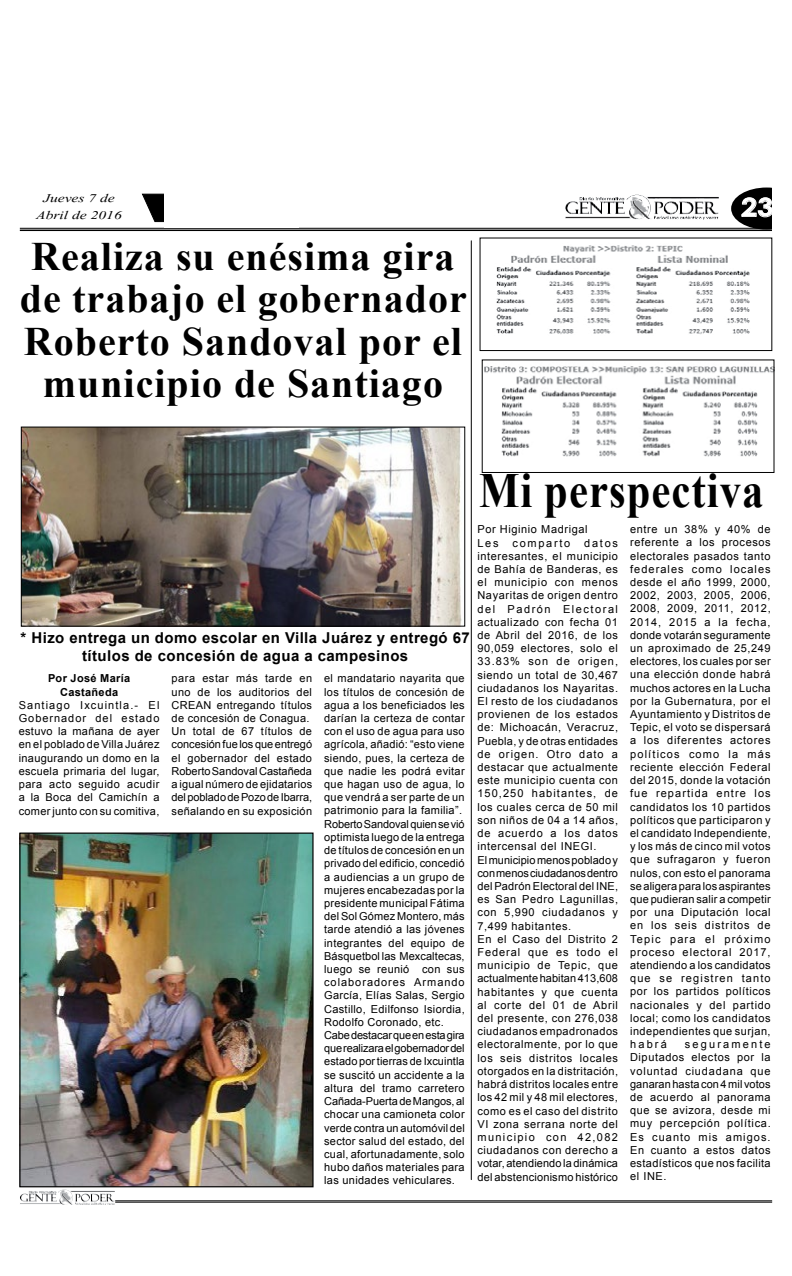
<style>
.page{position:relative;width:792px;height:1276px;background:#fff}
.page>*{position:absolute;margin:0;border:0;box-sizing:border-box;transform-origin:0 0}
.t1{font:700 49.1px "Times New Roman";letter-spacing:.025em;color:#000;scale:.87 1}
.t2{font:700 40.4px/42.6px "Times New Roman";letter-spacing:.025em;color:#000;text-align:center}
.t3{font:700 25.2px "Century Gothic";color:#fff;scale:1.14 1}
.t4{font:700 15px/18px "Arial";letter-spacing:.03em;color:#000;text-align:center}
.t5{font:14.6px/17.6px "Vijaya";color:#000;text-align:center;scale:1.32 1}
.t6{font:11px/13.2px "Arial";letter-spacing:.03em;color:#000;text-align:justify}
.t7{font:11px/13.2px "Arial";letter-spacing:.055em;color:#000}
.t8{font:700 11px/13.2px "Arial";letter-spacing:.03em;color:#000;text-align:center}
.t9{font:11px "Arial";letter-spacing:.155em;color:#000}
</style>
<div class="page">
<svg style="left:731px;top:187px;width:41px;height:41px"></svg>
<svg style="left:32px;top:227px;width:93px;height:5px"></svg>
<hr style="left:20px;top:228px;width:752px;height:1px;background:#000">
<hr style="left:20px;top:229px;width:752px;height:2px;background:#000">
<img style="left:626px;top:195px;width:24px;height:20px">
<svg style="left:141px;top:193px;width:23px;height:30px"></svg>
<hr style="left:115px;top:1200px;width:657px;height:1px;background:#000">
<hr style="left:115px;top:1201px;width:657px;height:1px;background:#000">
<img style="left:58px;top:1189px;width:14px;height:13px">
<img style="left:496px;top:245px;width:254px;height:89px">
<div style="left:480px;top:238px;width:292px;height:113px;border:1px solid #000"></div>
<img style="left:23px;top:428px;width:439px;height:196px">
<div style="left:21px;top:426px;width:444px;height:200px;border:1px solid #000"></div>
<hr style="left:471px;top:241px;width:1px;height:938px;background:#000">
<img style="left:21px;top:834px;width:291px;height:351px">
<div style="left:19px;top:832px;width:295px;height:355px;border:1px solid #000"></div>
<img style="left:484px;top:366px;width:288px;height:91px">
<div style="left:482px;top:360px;width:292px;height:113px;border:1px solid #000"></div>
<h3 class="t5" style="left:36px;top:187px;width:66px">Jueves 7 de<br>Abril de 2016</h3>
<h2 class="t2" style="left:20px;top:233px;width:449px">Realiza su enésima gira de trabajo el gobernador<br>Roberto Sandoval por el municipio de Santiago</h2>
<h3 class="t3" style="left:741px;top:188px;width:30px">23</h3>
<h3 class="t4" style="left:21px;top:628px;width:451px">* Hizo entrega un domo escolar en Villa Juárez y entregó 67 títulos de concesión de agua a campesinos</h3>
<p class="t8" style="left:48px;top:672px;width:84px">Por José María<br>Castañeda</p>
<p class="t6" style="left:19px;top:698px;width:142px">Santiago Ixcuintla.- El Gobernador del estado estuvo la mañana de ayer en el poblado de Villa Juárez inaugurando un domo en la escuela primaria del lugar, para acto seguido acudir a la Boca del Camichín a comer junto con su comitiva,</p>
<p class="t6" style="left:172px;top:672px;width:142px;text-align:left">para estar más tarde en uno de los auditorios del<br>CREAN entregando títulos de concesión de Conagua.<br>Un total de 67 títulos de concesión fue los que entregó el gobernador del estado<br>Roberto Sandoval Castañeda a igual número de ejidatarios del poblado de Pozo de Ibarra, señalando en su exposición</p>
<p class="t6" style="left:324px;top:672px;width:142px;text-align:left">el mandatario nayarita que los títulos de concesión de agua a los beneficiados les darían la certeza de contar con el uso de agua para uso agrícola, añadió: “esto viene siendo, pues, la certeza de que nadie les podrá evitar que hagan uso de agua, lo que vendrá a ser parte de un patrimonio para la familia”.<br>Roberto Sandoval quien se vió optimista luego de la entrega de títulos de concesión en un privado del edificio, concedió a audiencias a un grupo de mujeres encabezadas por la presidente municipal Fátima del Sol Gómez Montero, más tarde atendió a las jóvenes integrantes del equipo de<br>Básquetbol las Mexcaltecas, luego se reunió con sus colaboradores Armando<br>García, Elías Salas, Sergio<br>Castillo, Edilfonso Isiordia,<br>Rodolfo Coronado, etc.<br>Cabe destacar que en esta gira que realizara el gobernador del estado por tierras de Ixcuintla se suscitó un accidente a la altura del tramo carretero<br>Cañada-Puerta de Mangos, al chocar una camioneta color verde contra un automóvil del sector salud del estado, del cual, afortunadamente, solo hubo daños materiales para las unidades vehiculares.</p>
<h1 class="t1" style="left:479px;top:455px;width:328px">Mi perspectiva</h1>
<p class="t7" style="left:477px;top:522px;width:112px">Por Higinio Madrigal<br>Les</p>
<p class="t7" style="left:477px;top:536px;width:142px;text-indent:107px">datos interesantes, el municipio de Bahía de Banderas, es el municipio con menos<br>Nayaritas de origen dentro del Padrón Electoral actualizado con fecha 01 de Abril del 2016, de los<br>90,059 electores, solo el<br>33.83% son de origen, siendo un total de 30,467 ciudadanos los Nayaritas.<br>El resto de los ciudadanos provienen de los estados de: Michoacán, Veracruz,<br>Puebla, y de otras entidades de origen. Otro dato a destacar que actualmente este municipio cuenta con<br>150,250 habitantes, de los cuales cerca de 50 mil son niños de 04 a 14 años, de acuerdo a los datos intercensal del INEGI.<br>El municipio menos poblado y con menos ciudadanos dentro del Padrón Electoral del INE, es San Pedro Lagunillas, con 5,990 ciudadanos y<br>7,499 habitantes.<br>En el Caso del Distrito 2<br>Federal que es todo el municipio de Tepic, que actualmente habitan 413,608 habitantes y que cuenta al corte del 01 de Abril del presente, con 276,038 ciudadanos empadronados electoralmente, por lo que los seis distritos locales otorgados en la distritación, habrá distritos locales entre los 42 mil y 48 mil electores, como es el caso del distrito<br>VI zona serrana norte del municipio con 42,082 ciudadanos con derecho a votar, atendiendo la dinámica del abstencionismo histórico</p>
<p class="t9" style="left:513px;top:535px;width:59px">comparto</p>
<p class="t6" style="left:630px;top:523px;width:142px">entre un 38% y 40% de referente a los procesos electorales pasados tanto federales como locales desde el año 1999, 2000, 2002, 2003, 2005, 2006, 2008, 2009, 2011, 2012, 2014, 2015 a la fecha, donde votarán seguramente un aproximado de 25,249 electores, los cuales por ser una elección donde habrá muchos actores en la Lucha por la Gubernatura, por el Ayuntamiento y Distritos de Tepic, el voto se dispersará a los diferentes actores políticos como la más reciente elección Federal del 2015, donde la votación fue repartida entre los candidatos los 10 partidos políticos que participaron y el candidato Independiente, y los más de cinco mil votos que sufragaron y fueron nulos, con esto el panorama se aligera para los aspirantes que pudieran salir a competir por una Diputación local en los seis distritos de Tepic para el próximo proceso electoral 2017, atendiendo a los candidatos que se registren tanto por los partidos políticos nacionales y del partido local; como los candidatos independientes que surjan, habrá</p>
<p class="t6" style="left:630px;top:1037px;width:142px;text-indent:55px">seguramente Diputados electos por la voluntad ciudadana que ganaran hasta con 4 mil votos de acuerdo al panorama que se avizora, desde mi muy percepción política.<br>Es cuanto mis amigos.<br>En cuanto a estos datos estadísticos que nos facilita el INE.</p>
</div>
